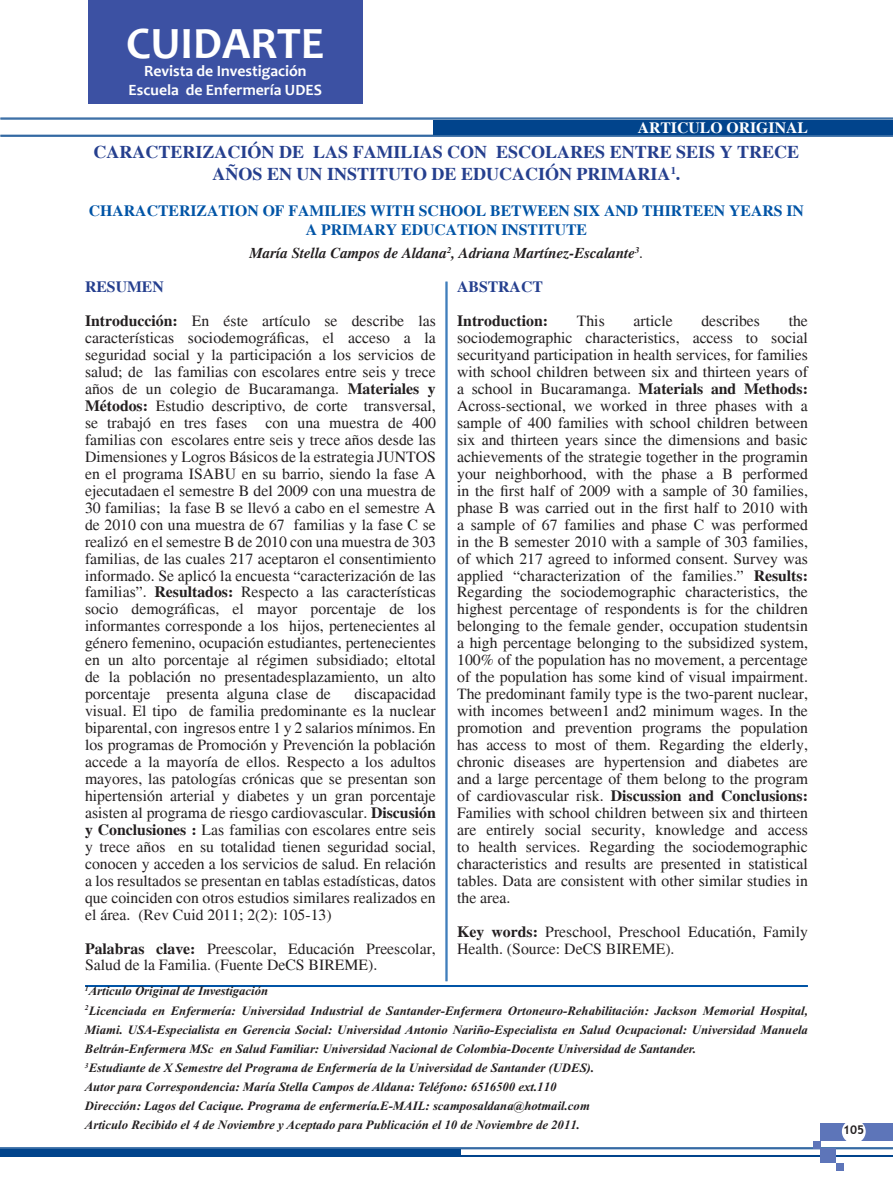
<style>
.page{position:relative;width:893px;height:1191px;background:#fff}
.page>*{position:absolute;margin:0;border:0;box-sizing:border-box;transform-origin:0 0}
.Estilo_de_párrafo_1{font:700 45px "Candara";color:#fff}
.titulos{font:700 18px/21.6px "Times";color:#253f8e;text-align:center}
.Estilo_de_párrafo_1-2{font:15.75px/17px "Times";color:#231f20;text-align:justify}
.Estilo_de_párrafo_1-3{font:700 15.75px/18.9px "Times";color:#0154a6;text-align:center}
.Estilo_de_párrafo_1-4{font:700 15.75px "Candara";color:#fff}
.Estilo_de_párrafo_1-5{font:700 15.75px "Times";color:#fff}
.titulos-2{font:700 15.75px "Times";color:#253f8e}
.Estilo_de_párrafo_1-6{font:700 15.75px "Times";color:#231f20}
.t1{font:italic 700 15px "Times";color:#231f20}
.Normal__Web{font:italic 700 12.75px/19.2px "Times New Roman";color:#231f20;text-align:justify}
.Estilo_de_párrafo_1-7{font:italic 700 12.75px "Times New Roman";color:#231f20}
.t2{font:700 12px "Trebuchet MS";color:#231f20}
.s1{font-weight:400}
.s2{font-weight:700}
</style>
<div class="page">
<div style="left:0;top:1149px;width:460px;height:5px;background:#01448c"></div>
<hr style="left:0;top:1147px;width:893px;height:1px;background:#01448c">
<hr style="left:0;top:1148px;width:893px;height:1px;background:#01448c">
<hr style="left:0;top:1155px;width:893px;height:1px;background:#01448c">
<hr style="left:0;top:1156px;width:893px;height:1px;background:#01448c">
<div style="left:821px;top:1122px;width:72px;height:18px;background:#5d75b9"></div>
<div style="left:821px;top:1148px;width:15px;height:15px;background:#5d75b9"></div>
<div style="left:813px;top:1140px;width:8px;height:8px;background:#5d75b9"></div>
<div style="left:836px;top:1163px;width:8px;height:7px;background:#5d75b9"></div>
<div style="left:843px;top:1120px;width:22px;height:22px;background:#fff;border-radius:50%"></div>
<div style="left:842px;top:1119px;width:24px;height:24px;border:2px solid #fff;border-radius:50%"></div>
<div style="left:433px;top:120px;width:460px;height:14px;background:#01448c"></div>
<hr style="left:0;top:118px;width:893px;height:1px;background:#01448c">
<hr style="left:0;top:119px;width:893px;height:1px;background:#01448c">
<hr style="left:0;top:135px;width:893px;height:1px;background:#01448c">
<hr style="left:0;top:136px;width:893px;height:1px;background:#01448c">
<hr style="left:447px;top:281px;width:1px;height:700px;background:#0154a6">
<hr style="left:446px;top:281px;width:1px;height:700px;background:#0154a6">
<hr style="left:85px;top:985px;width:723px;height:1px;background:#0154a6">
<hr style="left:85px;top:986px;width:723px;height:1px;background:#0154a6">
<div style="left:88px;top:1px;width:274px;height:103px;background:#3c51a3"></div>
<p class="Estilo_de_párrafo_1" style="left:126px;top:16px;width:200px">CUIDARTE</p>
<p class="Estilo_de_párrafo_1-4" style="left:144px;top:62px;width:164px">Revista de Investigación</p>
<p class="Estilo_de_párrafo_1-4" style="left:129px;top:81px;width:195px">Escuela de Enfermería UDES</p>
<p class="Estilo_de_párrafo_1-5" style="left:638px;top:118px;width:172px">ARTICULO ORIGINAL</p>
<p class="titulos" style="left:94px;top:141px;width:707px">CARACTERIZACIÓN DE LAS FAMILIAS CON ESCOLARES ENTRE SEIS Y TRECE<br>AÑOS EN UN INSTITUTO DE EDUCACIÓN PRIMARIA<sup>1</sup>.</p>
<p class="Estilo_de_párrafo_1-3" style="left:89px;top:202px;width:716px">CHARACTERIZATION OF FAMILIES WITH SCHOOL BETWEEN SIX AND THIRTEEN YEARS IN<br>A PRIMARY EDUCATION INSTITUTE</p>
<p class="t1" style="left:250px;top:244px;width:395px">María Stella Campos de Aldana<sup>2</sup>, Adriana Martínez-Escalante<sup>3</sup><span class="s1">.</span></p>
<p class="titulos-2" style="left:85px;top:278px;width:80px">RESUMEN</p>
<p class="Estilo_de_párrafo_1-2" style="left:85px;top:312px;width:352px"><span class="s2">Introducción:</span> En éste artículo se describe las características sociodemográficas, el acceso a la seguridad social y la participación a los servicios de salud; de las familias con escolares entre seis y trece años de un colegio de Bucaramanga. <span class="s2">Materiales y Métodos:</span> Estudio descriptivo, de corte transversal, se trabajó en tres fases con una muestra de 400 familias con escolares entre seis y trece años desde las Dimensiones y Logros Básicos de la estrategia JUNTOS en el programa ISABU en su barrio, siendo la fase A ejecutadaen el semestre B del 2009 con una muestra de 30 familias; la fase B se llevó a cabo en el semestre A de 2010 con una muestra de 67 familias y la fase C se realizó en el semestre B de 2010 con una muestra de 303 familias, de las cuales 217 aceptaron el consentimiento informado. Se aplicó la encuesta “caracterización de las familias”. <span class="s2">Resultados:</span> Respecto a las características socio demográficas, el mayor porcentaje de los informantes corresponde a los hijos, pertenecientes al género femenino, ocupación estudiantes, pertenecientes en un alto porcentaje al régimen subsidiado; eltotal de la población no presentadesplazamiento, un alto porcentaje presenta alguna clase de</p>
<p class="Estilo_de_párrafo_1-2" style="left:85px;top:685px;width:352px;text-indent:269px">discapacidad visual. El tipo de familia predominante es la nuclear biparental, con ingresos entre 1 y 2 salarios mínimos. En los programas de Promoción y Prevención la población accede a la mayoría de ellos. Respecto a los adultos mayores, las patologías crónicas que se presentan son hipertensión arterial y diabetes y un gran porcentaje asisten al programa de riesgo cardiovascular. <span class="s2">Discusión y Conclusiones :</span> Las familias con escolares entre seis y trece años en su totalidad tienen seguridad social, conocen y acceden a los servicios de salud. En relación a los resultados se presentan en tablas estadísticas, datos que coinciden con otros estudios similares realizados en el área. (Rev Cuid 2011; 2(2): 105-13)</p>
<p class="Estilo_de_párrafo_1-2" style="left:85px;top:940px;width:352px"><span class="s2">Palabras clave:</span> Preescolar, Educación Preescolar,<br>Salud de la Familia. (Fuente DeCS BIREME).</p>
<p class="titulos-2" style="left:457px;top:278px;width:87px">ABSTRACT</p>
<p class="Estilo_de_párrafo_1-6" style="left:457px;top:311px;width:93px">Introduction:</p>
<p class="Estilo_de_párrafo_1-2" style="left:577px;top:312px;width:30px">This</p>
<p class="Estilo_de_párrafo_1-2" style="left:633px;top:312px;width:41px">article</p>
<p class="Estilo_de_párrafo_1-2" style="left:701px;top:312px;width:60px">describes</p>
<p class="Estilo_de_párrafo_1-2" style="left:457px;top:312px;width:352px;text-indent:332px">the sociodemographic characteristics, access to social securityand participation in health services, for families with school children between six and thirteen years of a school in Bucaramanga. <span class="s2">Materials and Methods:<br></span>Across-sectional, we worked in three phases with a sample of 400 families with school children between six and thirteen years since the dimensions and basic achievements of the strategie together in the programin your neighborhood, with the phase a B performed in the first half of 2009 with a sample of 30 families, phase B was carried out in the first half to 2010 with a sample of 67 families and phase C was performed in the B semester 2010 with a sample of 303 families, of which 217 agreed to informed consent. Survey was applied “characterization of the families.” <span class="s2">Results:<br></span>Regarding the sociodemographic characteristics, the highest percentage of respondents is for the children belonging to the female gender, occupation studentsin a high percentage belonging to the subsidized system, 100% of the population has no movement, a percentage of the population has some kind of visual impairment.<br>The predominant family type is the two-parent nuclear, with incomes between1 and2 minimum wages. In the promotion and prevention programs the population has access to most of them. Regarding the elderly, chronic diseases are hypertension and diabetes are and a large percentage of them belong to the program of cardiovascular risk. <span class="s2">Discussion and Conclusions:<br></span>Families with school children between six and thirteen are entirely social security, knowledge and access to health services. Regarding the sociodemographic characteristics and results are presented in statistical tables. Data are consistent with other similar studies in the area.</p>
<p class="Estilo_de_párrafo_1-2" style="left:457px;top:923px;width:352px"><span class="s2">Key words:</span> Preschool, Preschool Educatión, Family<br>Health. (Source: DeCS BIREME).</p>
<p class="Estilo_de_párrafo_1-7" style="left:85px;top:984px;width:185px"><sup>1</sup>Articulo Original de Investigación</p>
<p class="Normal__Web" style="left:85px;top:1001px;width:724px"><sup>2</sup>Licenciada en Enfermería: Universidad Industrial de Santander-Enfermera Ortoneuro-Rehabilitación: Jackson Memorial Hospital, Miami. USA-Especialista en Gerencia Social: Universidad Antonio Nariño-Especialista en Salud Ocupacional: Universidad Manuela Beltrán-Enfermera MSc en Salud Familiar: Universidad Nacional de Colombia-Docente Universidad de Santander.</p>
<p class="Normal__Web" style="left:85px;top:1058px;width:511px"><sup>3</sup>Estudiante de X Semestre del Programa de Enfermería de la Universidad de Santander (UDES).</p>
<p class="Normal__Web" style="left:85px;top:1077px;width:473px">Autor para Correspondencia: María Stella Campos de Aldana: Teléfono: 6516500 ext.110</p>
<p class="Normal__Web" style="left:85px;top:1096px;width:506px">Dirección: Lagos del Cacique. Programa de enfermería.E-MAIL: scamposaldana@hotmail.com</p>
<p class="Normal__Web" style="left:85px;top:1115px;width:496px">Articulo Recibido el 4 de Noviembre y Aceptado para Publicación el 10 de Noviembre de 2011.</p>
<p class="t2" style="left:843px;top:1122px;width:23px">105</p>
</div>
